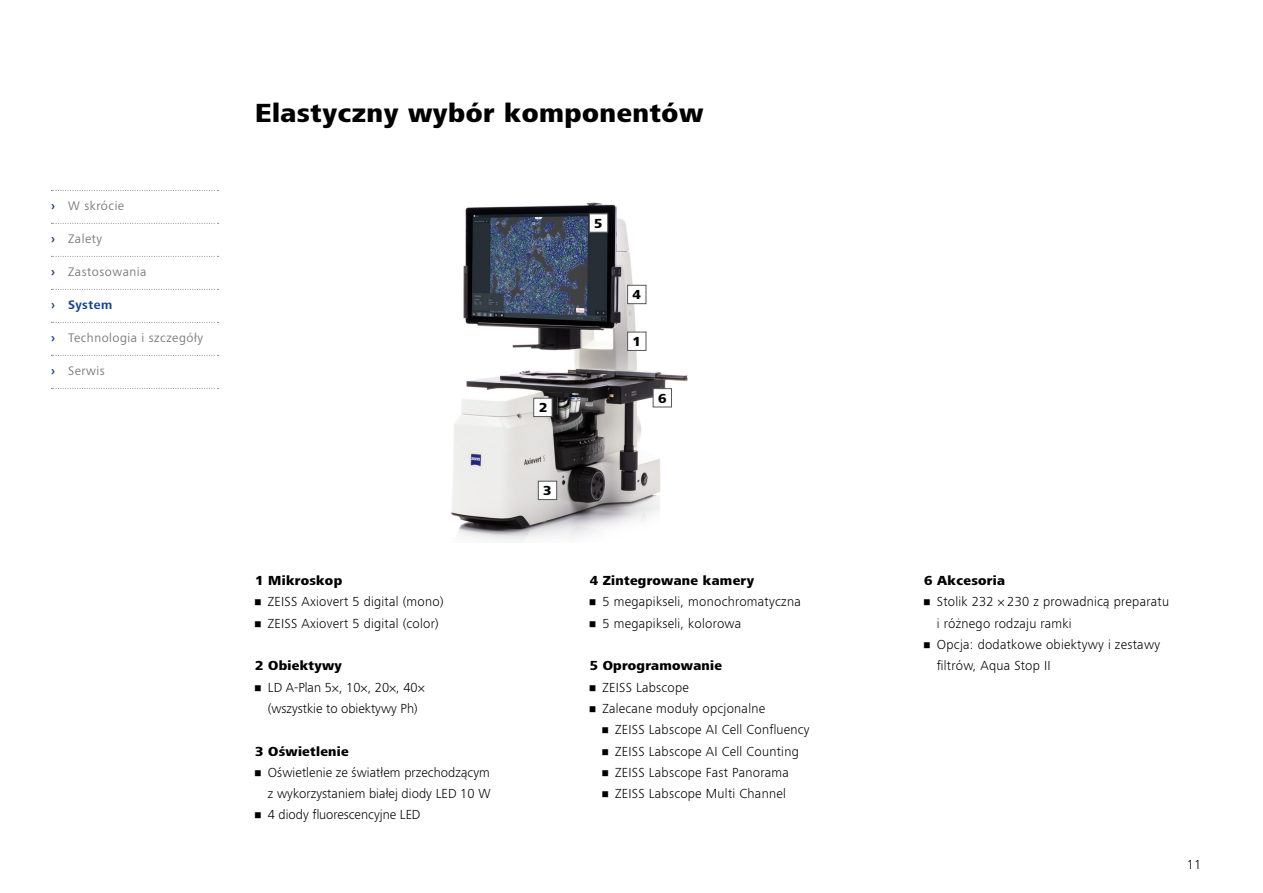
<style>
.page{position:relative;width:1263px;height:893px;background:#fff}
.page>*{position:absolute;margin:0;border:0;box-sizing:border-box;transform-origin:0 0}
.Headline_bold{font:800 27px "ZEISS Frutiger Next W1 G";letter-spacing:.02em;color:#000}
.t1{font:300 13.5px/21.3px "ZEISS Frutiger Next W1 G";letter-spacing:.02em;color:#000}
.Copy_Headline_bold{font:800 13.5px "ZEISS Frutiger Next W1 G";letter-spacing:.02em;color:#000}
.t2{font:300 13.5px/21.3px "ZEISS Frutiger Next W1 G";color:#000;text-align:center}
.t3{font:12.75px "ZEISS Frutiger Next W1 G";letter-spacing:.04em;color:#7c7b7b}
.t4{font:700 12.75px "ZEISS Frutiger Next W1 G";letter-spacing:.04em;color:#164194}
.s1{font-weight:700;color:#164194}
.s2{font-style:italic}
</style>
<div class="page">
<img style="left:451px;top:202px;width:237px;height:340px">
<div style="left:533px;top:398px;width:19px;height:19px;background:#fff;border:1px solid #575756"></div>
<div style="left:627px;top:332px;width:19px;height:19px;background:#fff;border:1px solid #575756"></div>
<div style="left:538px;top:481px;width:19px;height:19px;background:#fff;border:1px solid #575756"></div>
<div style="left:627px;top:285px;width:19px;height:19px;background:#fff;border:1px solid #575756"></div>
<div style="left:589px;top:213px;width:19px;height:20px;background:#fff;border:1px solid #575756"></div>
<div style="left:653px;top:388px;width:19px;height:19px;background:#fff;border:1px solid #575756"></div>
<svg style="left:51px;top:190px;width:168px;height:1px"></svg>
<svg style="left:51px;top:223px;width:168px;height:1px"></svg>
<svg style="left:51px;top:256px;width:168px;height:1px"></svg>
<svg style="left:51px;top:289px;width:168px;height:1px"></svg>
<svg style="left:51px;top:322px;width:168px;height:1px"></svg>
<svg style="left:51px;top:355px;width:168px;height:1px"></svg>
<svg style="left:51px;top:388px;width:168px;height:1px"></svg>
<p class="t3" style="left:51px;top:197px;width:75px"><span class="s1">›</span> W skrócie</p>
<p class="t3" style="left:51px;top:230px;width:53px"><span class="s1">›</span> Zalety</p>
<p class="t3" style="left:51px;top:263px;width:97px"><span class="s1">›</span> Zastosowania</p>
<p class="t4" style="left:51px;top:296px;width:63px">› System</p>
<p class="t3" style="left:51px;top:329px;width:153px"><span class="s1">›</span> Technologia i szczegóły</p>
<p class="t3" style="left:51px;top:362px;width:55px"><span class="s1">›</span> Serwis</p>
<p class="Headline_bold" style="left:255px;top:93px;width:450px">Elastyczny wybór komponentów</p>
<p class="Copy_Headline_bold" style="left:255px;top:571px;width:89px">1 Mikroskop</p>
<p class="t1" style="left:255px;top:591px;width:190px">• ZEISS Axiovert 5 digital (mono)</p>
<p class="t1" style="left:255px;top:612px;width:185px">• ZEISS Axiovert 5 digital (color)</p>
<p class="Copy_Headline_bold" style="left:255px;top:656px;width:88px">2 Obiektywy</p>
<p class="t2" style="left:255px;top:676px;width:171px">• LD A-Plan 5×, 10×, 20×, 40× (wszystkie to obiektywy Ph)</p>
<p class="Copy_Headline_bold" style="left:255px;top:741px;width:95px">3 Oświetlenie</p>
<p class="t1" style="left:255px;top:761px;width:237px;text-align:right">• Oświetlenie ze światłem przechodzącym z wykorzystaniem białej diody LED 10 W</p>
<p class="t2" style="left:255px;top:804px;width:167px">• 4 diody fluorescencyjne LED</p>
<p class="Copy_Headline_bold" style="left:539px;top:398px;width:10px">2</p>
<p class="Copy_Headline_bold" style="left:543px;top:481px;width:10px">3</p>
<p class="Copy_Headline_bold" style="left:594px;top:214px;width:10px">5</p>
<p class="Copy_Headline_bold" style="left:632px;top:285px;width:10px">4</p>
<p class="Copy_Headline_bold" style="left:632px;top:332px;width:10px">1</p>
<p class="Copy_Headline_bold" style="left:658px;top:389px;width:10px">6</p>
<p class="Copy_Headline_bold" style="left:590px;top:571px;width:166px">4 Zintegrowane kamery</p>
<p class="t1" style="left:590px;top:591px;width:213px">• 5 megapikseli, monochromatyczna</p>
<p class="t1" style="left:590px;top:612px;width:153px">• 5 megapikseli, kolorowa</p>
<p class="Copy_Headline_bold" style="left:590px;top:656px;width:134px">5 Oprogramowanie</p>
<p class="t1" style="left:590px;top:676px;width:101px">• ZEISS Labscope</p>
<p class="t1" style="left:590px;top:697px;width:177px">• Zalecane moduły opcjonalne</p>
<p class="t1" style="left:602px;top:718px;width:209px">• ZEISS Labscope AI Cell Confluency</p>
<p class="t1" style="left:602px;top:740px;width:198px">• ZEISS Labscope AI Cell Counting</p>
<p class="t1" style="left:602px;top:761px;width:188px">• ZEISS Labscope Fast Panorama</p>
<p class="t1" style="left:602px;top:782px;width:185px">• ZEISS Labscope Multi Channel</p>
<p class="Copy_Headline_bold" style="left:924px;top:571px;width:82px">6 Akcesoria</p>
<p class="t1" style="left:937px;top:591px;width:234px;text-indent:-13px">• Stolik 232 <span class="s2">×</span> 230 z prowadnicą preparatu i różnego rodzaju ramki</p>
<p class="t1" style="left:937px;top:633px;width:225px;text-indent:-13px">• Opcja: dodatkowe obiektywy i zestawy filtrów, Aqua Stop II</p>
<p class="t1" style="left:1187px;top:853px;width:16px">11</p>
</div>
